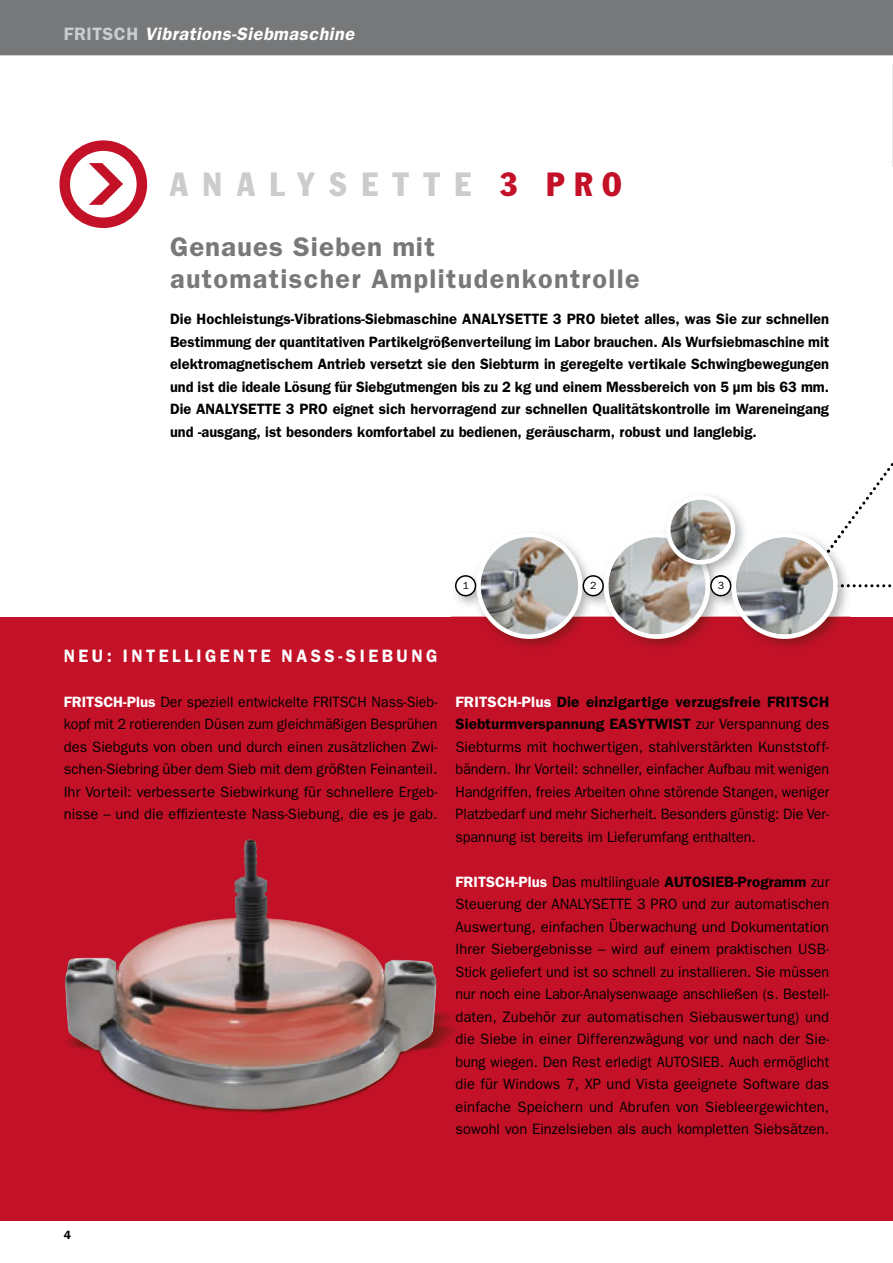
<style>
.page{position:relative;width:893px;height:1263px;background:#fff}
.page>*{position:absolute;margin:0;border:0;box-sizing:border-box;transform-origin:0 0}
.t1{font:condensed 33px "Franklin Gothic";letter-spacing:.45em;color:#cbcccd}
.t2{font:600 27px/32.4px "Franklin Gothic";letter-spacing:.05em;color:#777879}
.t3{font:italic 600 18px "Franklin Gothic";letter-spacing:.03em;color:#fff}
.t4{font:600 18px "Franklin Gothic";letter-spacing:.205em;color:#fff;scale:.95 1}
.t5{font:15px/22.5px "Franklin Gothic";color:#000;text-align:justify;scale:.95 1}
.t6{font:600 15px/22.5px "Franklin Gothic";color:#000;text-align:justify}
.t7{font:15px/22.5px "Franklin Gothic";color:#000;text-align:justify}
.t8{font:600 12px "Franklin Gothic";color:#000}
.t9{font:10.5px "Franklin Gothic";color:#000}
.s1{font-style:normal;color:#cbcccd}
.s2{color:#c31128}
.s3{font-weight:600;color:#fff}
.s4{font-weight:600}
</style>
<div class="page">
<div style="left:0;top:617px;width:893px;height:603px;background:#c31128"></div>
<div style="left:0;top:0;width:893px;height:55px;background:#777879"></div>
<div style="left:59px;top:140px;width:88px;height:88px;border:10px solid #c31128;border-radius:50%"></div>
<svg style="left:89px;top:163px;width:34px;height:42px"></svg>
<svg style="left:892px;top:64px;width:1px;height:103px"></svg>
<img style="left:261px;top:1110px;width:37px;height:4px">
<img style="left:224px;top:839px;width:53px;height:226px">
<img style="left:118px;top:918px;width:106px;height:147px">
<img style="left:277px;top:919px;width:107px;height:146px">
<img style="left:65px;top:957px;width:53px;height:123px">
<img style="left:384px;top:959px;width:53px;height:121px">
<img style="left:118px;top:1065px;width:266px;height:45px">
<img style="left:451px;top:533px;width:153px;height:84px">
<img style="left:478px;top:535px;width:102px;height:102px;border-radius:50%">
<div style="left:476px;top:533px;width:106px;height:106px;border:4px solid #fff;border-radius:50%"></div>
<div style="left:456px;top:576px;width:19px;height:20px;background:#fff;border-radius:50%"></div>
<div style="left:455px;top:575px;width:21px;height:21px;border:2px solid #000;border-radius:50%"></div>
<div style="left:583px;top:576px;width:20px;height:20px;background:#fff;border-radius:50%"></div>
<div style="left:582px;top:575px;width:22px;height:21px;border:2px solid #000;border-radius:50%"></div>
<svg style="left:604px;top:463px;width:289px;height:176px"></svg>
<img style="left:668px;top:497px;width:65px;height:65px;border-radius:50%">
<div style="left:666px;top:495px;width:69px;height:70px;border:4px solid #fff;border-radius:50%"></div>
<p class="t3" style="left:64px;top:28px;width:292px"><span class="s1">FRITSCH</span> Vibrations-Siebmaschine</p>
<h1 class="t1" style="left:170px;top:172px;width:453px">ANALYSETTE <span class="s2">3 PRO</span></h1>
<h2 class="t2" style="left:170px;top:233px;width:471px">Genaues Sieben mit<br>automatischer Amplitudenkontrolle</h2>
<p class="t6" style="left:170px;top:309px;width:661px">Die Hochleistungs-Vibrations-Siebmaschine ANALYSETTE 3 PRO bietet alles, was Sie zur schnellen Bestimmung der quantitativen Partikelgrößenverteilung im Labor brauchen. Als Wurfsiebmaschine mit elektromagnetischem Antrieb versetzt sie den Siebturm in geregelte vertikale Schwingbewegungen und ist die ideale Lösung für Siebgutmengen bis zu 2 kg und einem Messbereich von 5 µm bis 63 mm.<br>Die ANALYSETTE 3 PRO eignet sich hervorragend zur schnellen Qualitätskontrolle im Wareneingang und -ausgang, ist besonders kom fortabel zu bedienen, geräuscharm, robust und langlebig.</p>
<p class="t9" style="left:463px;top:582px;width:8px">1</p>
<p class="t9" style="left:590px;top:582px;width:8px">2</p>
<p class="t9" style="left:718px;top:582px;width:8px">3</p>
<p class="t4" style="left:64px;top:649px;width:395px">NEU: INTELLIGENTE NASS-SIEBUNG</p>
<p class="t5" style="left:64px;top:692px;width:395px"><span class="s3">FRITSCH-Plus</span> Der speziell entwickelte FRITSCH Nass-Sieb&shy;kopf mit 2 rotierenden Düsen zum gleichmäßigen Besprühen des Siebguts von oben und durch einen zusätzlichen Zwi&shy;schen-Siebring über dem Sieb mit dem größten Feinanteil.<br>Ihr Vorteil: verbesserte Siebwirkung für schnellere Ergeb&shy;nisse – und die effizienteste Nass-Siebung, die es je gab.</p>
<p class="t7" style="left:455px;top:692px;width:375px"><span class="s3">FRITSCH-Plus</span> <span class="s4">Die einzigartige verzugsfreie FRITSCH Siebturmverspannung EASYTWIST</span> zur Verspannung des Siebturms mit hochwertigen, stahlverstärkten Kunststoff&shy;bändern. Ihr Vorteil: schneller, einfacher Aufbau mit wenigen Handgriffen, freies Arbeiten ohne störende Stangen, weniger Platzbedarf und mehr Sicherheit. Besonders günstig: Die Ver&shy;spannung ist bereits im Lieferumfang enthalten.</p>
<p class="t5" style="left:455px;top:872px;width:395px"><span class="s3">FRITSCH-Plus</span> Das multilinguale <span class="s4">AUTOSIEB-Programm</span> zur Steuerung der ANALYSETTE 3 PRO und zur automatischen Auswertung, einfachen Überwachung und Dokumentation Ihrer Siebergebnisse – wird auf einem praktischen USB-Stick geliefert und ist so schnell zu installieren. Sie müssen nur noch eine Labor-Analysenwaage anschlie ßen (s. Bestell&shy;daten, Zubehör zur automatischen Siebauswertung) und die Siebe in einer Diffe renzwägung vor und nach der Sie&shy;bung wiegen. Den Rest erledigt AUTO SIEB. Auch ermöglicht die für Windows 7, XP und Vista geeignete Software das einfache Speichern und Abrufen von Siebleergewichten, sowohl von Einzelsieben als auch kompletten Siebsätzen.</p>
<p class="t8" style="left:64px;top:1230px;width:9px">4</p>
</div>
